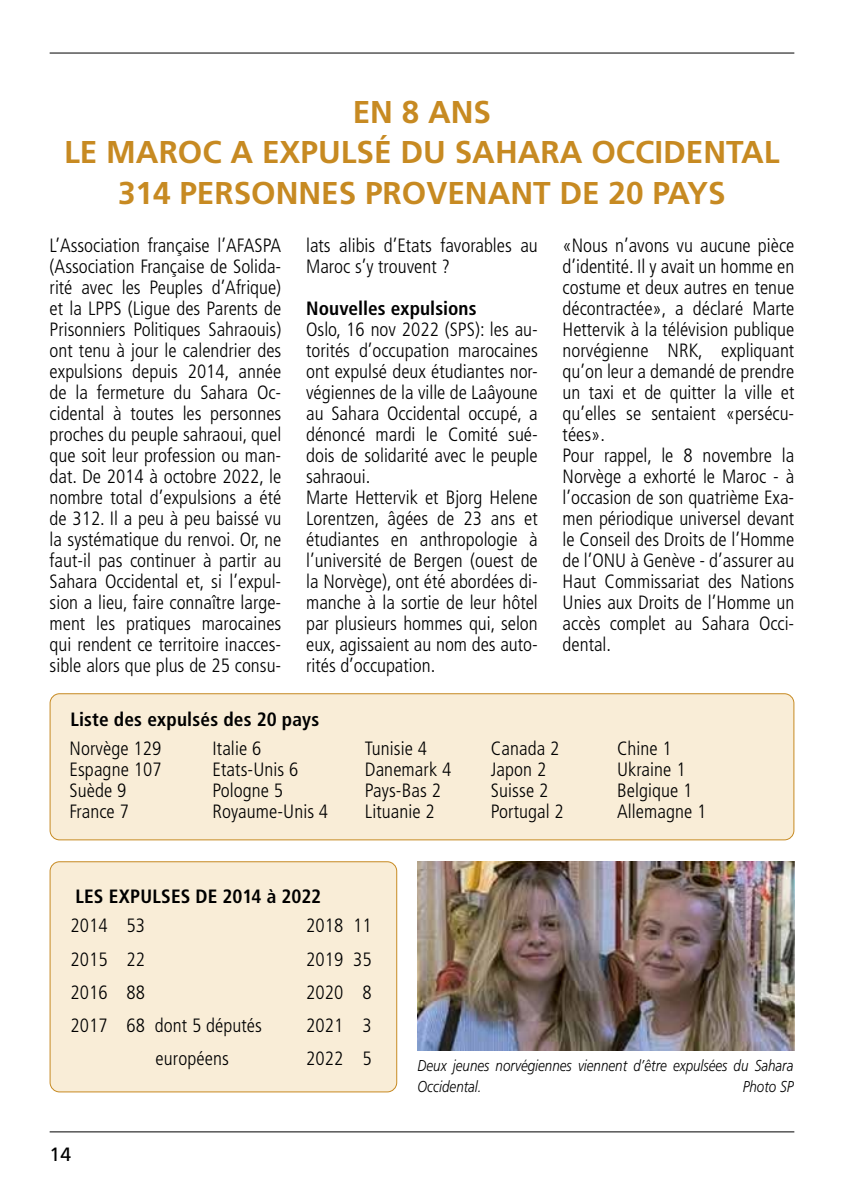
<style>
.page{position:relative;width:844px;height:1191px;background:#fff}
.page>*{position:absolute;margin:0;border:0;box-sizing:border-box;transform-origin:0 0}
.t1{font:700 31.5px/40.2px "Frutiger";color:#c78a22;text-align:center}
.t2{font:300 condensed 19.25px/21px "Frutiger";color:#000}
.t3{font:700 condensed 19.25px "Frutiger";letter-spacing:.005em;color:#000}
.t4{font:19.25px "Frutiger";color:#000}
.t5{font:italic 300 15.75px/21px "Frutiger";color:#000;scale:.85 1}
</style>
<div class="page">
<hr style="left:50px;top:1131px;width:744px;height:1px;background:#000">
<div style="left:50px;top:693px;width:743px;height:147px;background:#f9edd7;border-radius:9px"></div>
<div style="left:50px;top:693px;width:744px;height:147px;border:1px solid #c78a22;border-radius:9px"></div>
<div style="left:50px;top:861px;width:346px;height:231px;background:#f9edd7;border-radius:9px"></div>
<div style="left:50px;top:861px;width:347px;height:231px;border:1px solid #c78a22;border-radius:9px"></div>
<hr style="left:50px;top:53px;width:744px;height:1px;background:#000">
<img style="left:418px;top:861px;width:376px;height:189px">
<h1 class="t1" style="left:64px;top:92px;width:717px">EN 8 ANS<br>LE MAROC A EXPULSÉ DU SAHARA OCCIDENTAL<br>314 PERSONNES PROVENANT DE 20 PAYS</h1>
<p class="t2" style="left:50px;top:235px;width:233px;text-align:justify">L’Association française l’AFASPA (Association Française de Solida&shy;rité avec les Peuples d’Afrique) et la LPPS (Ligue des Parents de Prisonniers Politiques Sahraouis) ont tenu à jour le calendrier des expulsions depuis 2014, année de la fermeture du Sahara Oc&shy;cidental à toutes les personnes proches du peuple sahraoui, quel que soit leur profession ou man&shy;dat. De 2014 à octobre 2022, le nombre total d’expulsions a été de 312. Il a peu à peu baissé vu la systématique du renvoi. Or, ne faut-il pas continuer à partir au Sahara Occidental et, si l’expul&shy;sion a lieu, faire connaître large&shy;ment les pratiques marocaines qui rendent ce territoire inacces&shy;sible alors que plus de 25 consu-</p>
<p class="t2" style="left:306px;top:235px;width:233px">lats alibis d’Etats favorables au<br>Maroc s’y trouvent ?</p>
<p class="t3" style="left:306px;top:297px;width:172px">Nouvelles expulsions</p>
<p class="t2" style="left:306px;top:319px;width:233px">Oslo, 16 nov 2022 (SPS): les au&shy;torités d’occupation marocaines ont expulsé deux étudiantes nor&shy;végiennes de la ville de Laâyoune au Sahara Occidental occupé, a dénoncé mardi le Comité sué&shy;dois de solidarité avec le peuple sahraoui.<br>Marte Hettervik et Bjorg Helene<br>Lorentzen, âgées de 23 ans et étudiantes en anthropologie à l’université de Bergen (ouest de la Norvège), ont été abordées di&shy;manche à la sortie de leur hôtel par plusieurs hommes qui, selon eux, agissaient au nom des auto&shy;rités d’occupation.</p>
<p class="t3" style="left:70px;top:708px;width:250px">Liste des expulsés des 20 pays</p>
<p class="t2" style="left:562px;top:235px;width:233px">«Nous n’avons vu aucune pièce d’identité. Il y avait un homme en costume et deux autres en tenue décontractée», a déclaré Marte<br>Hettervik à la télévision publique norvégienne NRK, expliquant qu’on leur a demandé de prendre un taxi et de quitter la ville et qu’elles se sentaient «persécu&shy;tées».<br>Pour rappel, le 8 novembre la<br>Norvège a exhorté le Maroc - à l’occasion de son quatrième Exa&shy;men périodique universel devant le Conseil des Droits de l’Homme de l’ONU à Genève - d’assurer au<br>Haut Commissariat des Nations<br>Unies aux Droits de l’Homme un accès complet au Sahara Occi&shy;dental.</p>
<p class="t2" style="left:69px;top:738px;width:93px">Norvège 129</p>
<p class="t2" style="left:212px;top:738px;width:50px">Italie 6</p>
<p class="t2" style="left:365px;top:738px;width:64px">Tunisie 4</p>
<p class="t2" style="left:491px;top:738px;width:70px">Canada 2</p>
<p class="t2" style="left:617px;top:738px;width:56px">Chine 1</p>
<p class="t2" style="left:69px;top:759px;width:94px">Espagne 107</p>
<p class="t2" style="left:212px;top:759px;width:87px">Etats-Unis 6</p>
<p class="t2" style="left:365px;top:759px;width:88px">Danemark 4</p>
<p class="t2" style="left:491px;top:759px;width:57px">Japon 2</p>
<p class="t2" style="left:617px;top:759px;width:70px">Ukraine 1</p>
<p class="t2" style="left:69px;top:780px;width:58px">Suède 9</p>
<p class="t2" style="left:212px;top:780px;width:72px">Pologne 5</p>
<p class="t2" style="left:365px;top:780px;width:78px">Pays-Bas 2</p>
<p class="t2" style="left:491px;top:780px;width:59px">Suisse 2</p>
<p class="t2" style="left:617px;top:780px;width:77px">Belgique 1</p>
<p class="t2" style="left:69px;top:801px;width:61px">France 7</p>
<p class="t2" style="left:212px;top:801px;width:117px">Royaume-Unis 4</p>
<p class="t2" style="left:365px;top:801px;width:71px">Lituanie 2</p>
<p class="t2" style="left:491px;top:801px;width:74px">Portugal 2</p>
<p class="t2" style="left:617px;top:801px;width:91px">Allemagne 1</p>
<p class="t3" style="left:75px;top:884px;width:247px">LES EXPULSES DE 2014 à 2022</p>
<p class="t2" style="left:70px;top:915px;width:76px">2014 53</p>
<p class="t2" style="left:306px;top:915px;width:67px">2018 11</p>
<p class="t2" style="left:70px;top:948px;width:76px">2015 22</p>
<p class="t2" style="left:306px;top:948px;width:67px">2019 35</p>
<p class="t2" style="left:70px;top:982px;width:76px">2016 88</p>
<p class="t2" style="left:306px;top:982px;width:67px">2020 8</p>
<p class="t2" style="left:70px;top:1015px;width:193px">2017 68 dont 5 députés</p>
<p class="t2" style="left:306px;top:1015px;width:67px">2021 3</p>
<p class="t2" style="left:155px;top:1048px;width:75px">européens</p>
<p class="t2" style="left:306px;top:1048px;width:67px">2022 5</p>
<p class="t4" style="left:50px;top:1142px;width:23px">14</p>
<p class="t5" style="left:417px;top:1055px;width:443px">Deux jeunes norvégiennes viennent d’être expulsées du Sahara<br>Occidental.</p>
<p class="t5" style="left:742px;top:1076px;width:61px">Photo SP</p>
</div>
